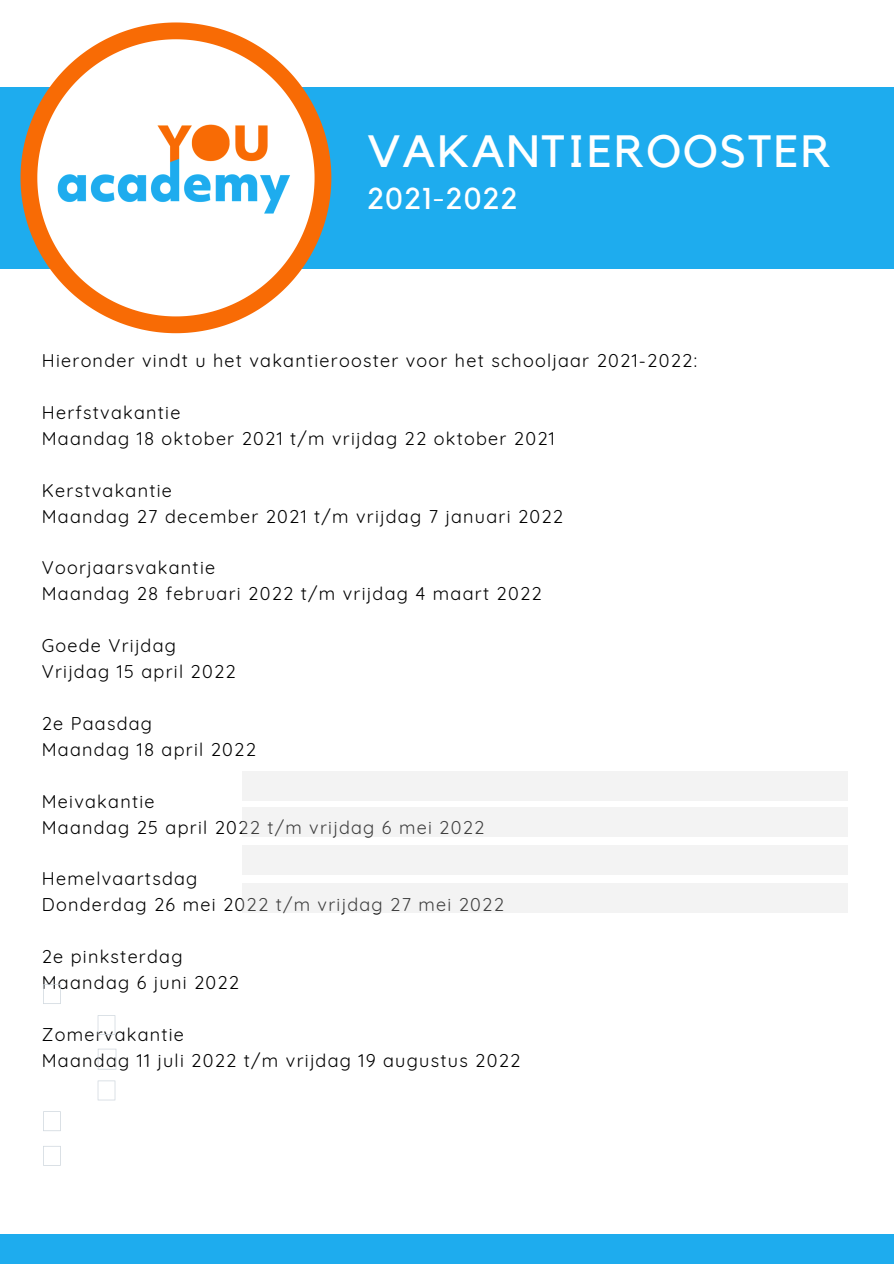
<style>
.page{position:relative;width:894px;height:1264px;background:#fff}
.page>*{position:absolute;margin:0;border:0;box-sizing:border-box;transform-origin:0 0}
.t1{font:45px "Kollektif";letter-spacing:.05em;color:#fff}
.t2{font:30px "Kollektif";letter-spacing:.05em;color:#fff}
.t3{font:18px "Quicksand";letter-spacing:.07em;color:#000}
</style>
<div class="page">
<div style="left:0;top:88px;width:893px;height:180px;background:#1eacee"></div>
<svg style="left:21px;top:22px;width:310px;height:311px"></svg>
<svg style="left:37px;top:39px;width:277px;height:277px"></svg>
<div style="left:0;top:1234px;width:893px;height:29px;background:#1eacee"></div>
<img style="left:21px;top:89px;width:306px;height:160px">
<div style="left:242px;top:771px;width:605px;height:29px;background:#f3f3f3"></div>
<div style="left:242px;top:808px;width:605px;height:29px;background:#f3f3f3"></div>
<div style="left:242px;top:845px;width:605px;height:29px;background:#f3f3f3"></div>
<div style="left:242px;top:883px;width:605px;height:29px;background:#f3f3f3"></div>
<svg style="left:43px;top:984px;width:18px;height:20px"></svg>
<svg style="left:43px;top:1111px;width:18px;height:20px"></svg>
<svg style="left:98px;top:1015px;width:17px;height:19px"></svg>
<svg style="left:98px;top:1048px;width:18px;height:21px"></svg>
<svg style="left:98px;top:1080px;width:17px;height:20px"></svg>
<svg style="left:43px;top:1146px;width:18px;height:19px"></svg>
<p class="t1" style="left:367px;top:131px;width:465px">VAKANTIEROOSTER</p>
<p class="t2" style="left:367px;top:184px;width:152px">2021-2022</p>
<p class="t3" style="left:42px;top:349px;width:656px">Hieronder vindt u het vakantierooster voor het schooljaar 2021-2022:</p>
<p class="t3" style="left:42px;top:401px;width:140px">Herfstvakantie</p>
<p class="t3" style="left:42px;top:427px;width:514px">Maandag 18 oktober 2021 t/m vrijdag 22 oktober 2021</p>
<p class="t3" style="left:42px;top:478px;width:132px">Kerstvakantie</p>
<p class="t3" style="left:42px;top:504px;width:522px">Maandag 27 december 2021 t/m vrijdag 7 januari 2022</p>
<p class="t3" style="left:42px;top:556px;width:175px">Voorjaarsvakantie</p>
<p class="t3" style="left:42px;top:582px;width:501px">Maandag 28 februari 2022 t/m vrijdag 4 maart 2022</p>
<p class="t3" style="left:42px;top:634px;width:136px">Goede Vrijdag</p>
<p class="t3" style="left:42px;top:660px;width:195px">Vrijdag 15 april 2022</p>
<p class="t3" style="left:42px;top:712px;width:112px">2e Paasdag</p>
<p class="t3" style="left:42px;top:737px;width:216px">Maandag 18 april 2022</p>
<p class="t3" style="left:42px;top:789px;width:114px">Meivakantie</p>
<p class="t3" style="left:42px;top:815px;width:444px">Maandag 25 april 2022 t/m vrijdag 6 mei 2022</p>
<p class="t3" style="left:42px;top:867px;width:157px">Hemelvaartsdag</p>
<p class="t3" style="left:42px;top:893px;width:463px">Donderdag 26 mei 2022 t/m vrijdag 27 mei 2022</p>
<p class="t3" style="left:42px;top:945px;width:142px">2e pinksterdag</p>
<p class="t3" style="left:42px;top:970px;width:199px">Maandag 6 juni 2022</p>
<p class="t3" style="left:42px;top:1022px;width:144px">Zomervakantie</p>
<p class="t3" style="left:42px;top:1048px;width:480px">Maandag 11 juli 2022 t/m vrijdag 19 augustus 2022</p>
</div>
